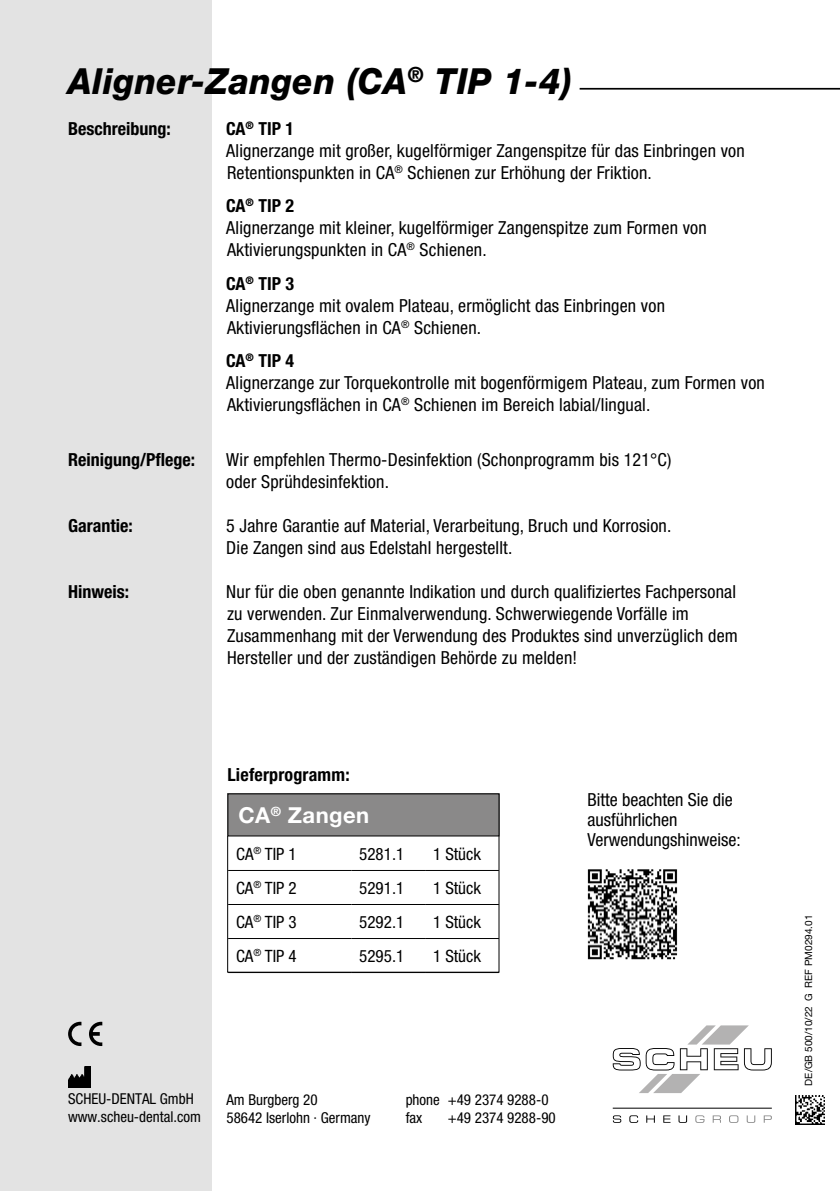
<style>
.page{position:relative;width:840px;height:1191px;background:#fff}
.page>*{position:absolute;margin:0;border:0;box-sizing:border-box;transform-origin:0 0}
.t1{font:italic 800 36px "Helvetica Neue LT Pro";letter-spacing:.015em;color:#000;scale:.94 1}
.t2{font:700 22px "Helvetica Neue LT Pro";letter-spacing:.02em;color:#fff}
.t3{font:condensed 18px/22px "Helvetica Neue LT Pro";letter-spacing:.01em;color:#000}
.t4{font:700 condensed 18px "Helvetica Neue LT Pro";color:#000}
.t5{font:condensed 17px "Helvetica Neue LT Pro";color:#000}
.t6{font:condensed 15px/18px "Helvetica Neue LT Pro";color:#000}
.t7{font:10px "Helvetica Neue LT Pro";color:#000}
.s1{font-weight:700}
</style>
<div class="page">
<div style="left:0;top:0;width:211px;height:1191px;background:#e3e3e3"></div>
<hr style="left:579px;top:88px;width:260px;height:2px;background:#000">
<div style="left:228px;top:794px;width:270px;height:42px;background:#8a8989"></div>
<div style="left:227px;top:793px;width:272px;height:43px;border:1px solid #000"></div>
<hr style="left:228px;top:870px;width:123px;height:1px;background:#000">
<hr style="left:351px;top:870px;width:74px;height:1px;background:#000">
<hr style="left:425px;top:870px;width:73px;height:1px;background:#000">
<hr style="left:228px;top:904px;width:123px;height:1px;background:#000">
<hr style="left:351px;top:904px;width:74px;height:1px;background:#000">
<hr style="left:425px;top:904px;width:73px;height:1px;background:#000">
<hr style="left:228px;top:938px;width:123px;height:1px;background:#000">
<hr style="left:351px;top:938px;width:74px;height:1px;background:#000">
<hr style="left:425px;top:938px;width:73px;height:1px;background:#000">
<hr style="left:228px;top:972px;width:123px;height:1px;background:#000">
<hr style="left:351px;top:972px;width:74px;height:1px;background:#000">
<hr style="left:425px;top:972px;width:73px;height:1px;background:#000">
<img style="left:587px;top:869px;width:91px;height:91px">
<img style="left:795px;top:1095px;width:28px;height:29px">
<svg style="left:68px;top:1021px;width:13px;height:25px"></svg>
<svg style="left:89px;top:1021px;width:13px;height:25px"></svg>
<svg style="left:612px;top:1115px;width:9px;height:7px"></svg>
<svg style="left:629px;top:1115px;width:8px;height:7px"></svg>
<svg style="left:646px;top:1115px;width:8px;height:7px"></svg>
<svg style="left:663px;top:1115px;width:7px;height:7px"></svg>
<svg style="left:678px;top:1115px;width:8px;height:7px"></svg>
<svg style="left:695px;top:1115px;width:9px;height:7px"></svg>
<svg style="left:712px;top:1115px;width:8px;height:7px"></svg>
<svg style="left:729px;top:1115px;width:9px;height:7px"></svg>
<svg style="left:746px;top:1115px;width:8px;height:7px"></svg>
<svg style="left:763px;top:1115px;width:8px;height:7px"></svg>
<hr style="left:612px;top:1107px;width:159px;height:1px;background:#000">
<svg style="left:612px;top:1025px;width:159px;height:68px"></svg>
<img style="left:68px;top:1066px;width:22px;height:21px">
<h1 class="t1" style="left:68px;top:59px;width:537px">Aligner-Zangen (CA<sup>®</sup> TIP 1-4)</h1>
<p class="t4" style="left:68px;top:117px;width:104px">Beschreibung:</p>
<p class="t3" style="left:226px;top:117px;width:519px"><span class="s1">CA</span><sup>®</sup> <span class="s1">TIP 1<br></span>Alignerzange mit großer, kugelförmiger Zangenspitze für das Einbringen von<br>Retentionspunkten in CA<sup>®</sup> Schienen zur Erhöhung der Friktion.</p>
<p class="t3" style="left:226px;top:195px;width:481px"><span class="s1">CA</span><sup>®</sup> <span class="s1">TIP 2<br></span>Alignerzange mit kleiner, kugelförmiger Zangenspitze zum Formen von<br>Aktivierungspunkten in CA<sup>®</sup> Schienen.</p>
<p class="t3" style="left:226px;top:272px;width:440px"><span class="s1">CA</span><sup>®</sup> <span class="s1">TIP 3<br></span>Alignerzange mit ovalem Plateau, ermöglicht das Einbringen von<br>Aktivierungsflächen in CA<sup>®</sup> Schienen.</p>
<p class="t3" style="left:226px;top:349px;width:539px"><span class="s1">CA</span><sup>®</sup> <span class="s1">TIP 4<br></span>Alignerzange zur Torquekontrolle mit bogenförmigem Plateau, zum Formen von<br>Aktivierungsflächen in CA<sup>®</sup> Schienen im Bereich labial/lingual.</p>
<p class="t4" style="left:68px;top:449px;width:128px">Reinigung/Pflege:</p>
<p class="t3" style="left:226px;top:449px;width:446px">Wir empfehlen Thermo-Desinfektion (Schonprogramm bis 121°C) oder Sprühdesinfektion.</p>
<p class="t4" style="left:68px;top:515px;width:66px">Garantie:</p>
<p class="t3" style="left:226px;top:515px;width:446px">5 Jahre Garantie auf Material, Verarbeitung, Bruch und Korrosion.<br>Die Zangen sind aus Edelstahl hergestellt.</p>
<p class="t4" style="left:68px;top:581px;width:62px">Hinweis:</p>
<p class="t3" style="left:226px;top:581px;width:513px">Nur für die oben genannte Indikation und durch qualifiziertes Fachpersonal zu verwenden. Zur Einmalverwendung. Schwerwiegende Vorfälle im Zusammenhang mit der Verwendung des Produktes sind unverzüglich dem Hersteller und der zuständigen Behörde zu melden!</p>
<p class="t4" style="left:227px;top:763px;width:124px">Lieferprogramm:</p>
<p class="t2" style="left:238px;top:801px;width:132px">CA<sup>®</sup> Zangen</p>
<p class="t5" style="left:236px;top:844px;width:62px">CA<sup>®</sup> TIP 1</p>
<p class="t5" style="left:359px;top:844px;width:46px">5281.1</p>
<p class="t5" style="left:433px;top:844px;width:49px">1 Stück</p>
<p class="t5" style="left:236px;top:878px;width:62px">CA<sup>®</sup> TIP 2</p>
<p class="t5" style="left:359px;top:878px;width:46px">5291.1</p>
<p class="t5" style="left:433px;top:878px;width:49px">1 Stück</p>
<p class="t5" style="left:236px;top:912px;width:62px">CA<sup>®</sup> TIP 3</p>
<p class="t5" style="left:359px;top:912px;width:46px">5292.1</p>
<p class="t5" style="left:433px;top:912px;width:49px">1 Stück</p>
<p class="t5" style="left:236px;top:946px;width:62px">CA<sup>®</sup> TIP 4</p>
<p class="t5" style="left:359px;top:946px;width:46px">5295.1</p>
<p class="t5" style="left:433px;top:946px;width:49px">1 Stück</p>
<p class="t3" style="left:587px;top:790px;width:155px;line-height:20px">Bitte beachten Sie die ausführlichen<br>Verwendungshinweise:</p>
<p class="t6" style="left:68px;top:1090px;width:134px">SCHEU-DENTAL GmbH www.scheu-dental.com</p>
<p class="t6" style="left:405px;top:1090px;width:144px">phone +49 2374 9288-0 fax</p>
<p class="t6" style="left:226px;top:1090px;width:145px">Am Burgberg 20<br>58642 Iserlohn · Germany</p>
<p class="t6" style="left:447px;top:1108px;width:109px">+49 2374 9288-90</p>
<p class="t7" style="left:802px;top:1085px;width:172px;rotate:-90deg">DE/GB 500/10/22 G REF PM0294.01</p>
</div>
